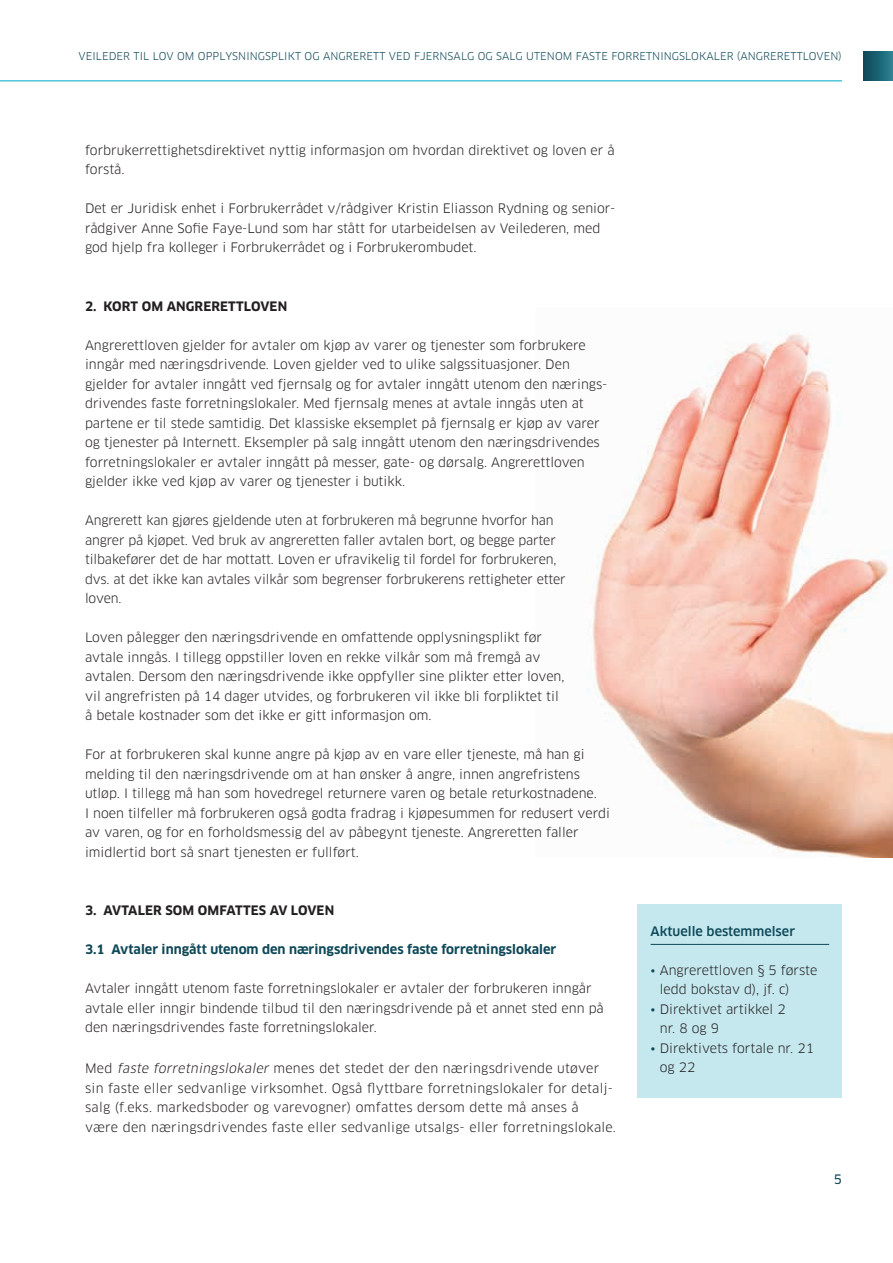
<style>
.page{position:relative;width:893px;height:1263px;background:#fff}
.page>*{position:absolute;margin:0;border:0;box-sizing:border-box;transform-origin:0 0}
.t1{font:12.75px/19.5px "Clan OT";color:#231f20}
.t2{font:12.75px/19.5px "Clan OT";letter-spacing:.02em;color:#231f20}
.t3{font:700 12.75px "Clan OT";color:#0e4858}
.t4{font:700 12.75px "Clan OT";letter-spacing:.01em;color:#231f20}
.t5{font:500 12.75px "Clan OT";color:#0e4858}
.t6{font:12.75px "Clan OT News";color:#0e4858}
.t7{font:10.5px "Clan OT";letter-spacing:.01em;color:#0e4858}
.s1{font-style:italic}
.s2{color:#0e4858}
</style>
<div class="page">
<img style="left:587px;top:333px;width:306px;height:524px">
<div style="left:638px;top:904px;width:204px;height:194px;background:#c5e8ef"></div>
<hr style="left:651px;top:944px;width:178px;height:1px;background:#0e4858">
<div style="left:863px;top:51px;width:30px;height:30px;background:linear-gradient(to right,#0c4655,#2a808f)"></div>
<hr style="left:0;top:80px;width:842px;height:2px;background:#52c5d6">
<p class="t7" style="left:79px;top:50px;width:765px">VEILEDER TIL LOV OM OPPLYSNINGSPLIKT OG ANGRERETT VED FJERNSALG OG SALG UTENOM FASTE FORRETNINGSLOKALER (ANGRERETTLOVEN)</p>
<p class="t1" style="left:85px;top:140px;width:531px">forbrukerrettighetsdirektivet nyttig informasjon om hvordan direktivet og loven er å forstå.</p>
<p class="t1" style="left:85px;top:199px;width:532px">Det er Juridisk enhet i Forbrukerrådet v/rådgiver Kristin Eliasson Rydning og senior&shy;rådgiver Anne Sofie Faye-Lund som har stått for utarbeidelsen av Veilederen, med god hjelp fra kolleger i Forbrukerrådet og i Forbrukerombudet.</p>
<p class="t4" style="left:85px;top:298px;width:204px">2. KORT OM ANGRERETTLOVEN</p>
<p class="t1" style="left:85px;top:335px;width:524px">Angrerettloven gjelder for avtaler om kjøp av varer og tjenester som forbrukere inngår med næringsdrivende. Loven gjelder ved to ulike salgssituasjoner. Den gjelder for avtaler inngått ved fjernsalg og for avtaler inngått utenom den nærings&shy;drivendes faste forretningslokaler. Med fjernsalg menes at avtale inngås uten at partene er til stede samtidig. Det klassiske eksemplet på fjernsalg er kjøp av varer og tjenester på Internett. Eksempler på salg inngått utenom den næringsdrivendes forretningslokaler er avtaler inngått på messer, gate- og dørsalg. Angrerettloven gjelder ikke ved kjøp av varer og tjenester i butikk.</p>
<p class="t1" style="left:85px;top:511px;width:482px">Angrerett kan gjøres gjeldende uten at forbrukeren må begrunne hvorfor han angrer på kjøpet. Ved bruk av angreretten faller avtalen bort, og begge parter tilbakefører det de har mottatt. Loven er ufravikelig til fordel for forbrukeren, dvs. at det ikke kan avtales vilkår som begrenser forbrukerens rettigheter etter loven.</p>
<p class="t1" style="left:85px;top:628px;width:481px">Loven pålegger den næringsdrivende en omfattende opplysningsplikt før avtale inngås. I tillegg oppstiller loven en rekke vilkår som må fremgå av avtalen. Dersom den næringsdrivende ikke oppfyller sine plikter etter loven, vil angrefristen på 14 dager utvides, og forbrukeren vil ikke bli forpliktet til å betale kostnader som det ikke er gitt informasjon om.</p>
<p class="t1" style="left:85px;top:745px;width:526px">For at forbrukeren skal kunne angre på kjøp av en vare eller tjeneste, må han gi melding til den næringsdrivende om at han ønsker å angre, innen angrefristens utløp. I tillegg må han som hovedregel returnere varen og betale returkostnadene.<br>I noen tilfeller må forbrukeren også godta fradrag i kjøpesummen for redusert verdi av varen, og for en forholdsmessig del av påbegynt tjeneste. Angreretten faller imidlertid bort så snart tjenesten er fullført.</p>
<p class="t4" style="left:85px;top:903px;width:251px">3. AVTALER SOM OMFATTES AV LOVEN</p>
<p class="t3" style="left:85px;top:942px;width:473px">3.1 Avtaler inngått utenom den næringsdrivendes faste forretningslokaler</p>
<p class="t1" style="left:85px;top:979px;width:520px">Avtaler inngått utenom faste forretningslokaler er avtaler der forbrukeren inngår avtale eller inngir bindende tilbud til den næringsdrivende på et annet sted enn på den næringsdrivendes faste forretningslokaler.</p>
<p class="t2" style="left:85px;top:1059px;width:532px">Med <span class="s1">faste forretningslokaler</span> menes det stedet der den næringsdrivende utøver sin faste eller sedvanlige virksomhet. Også flyttbare forretningslokaler for detalj&shy;salg (f.eks. markedsboder og varevogner) omfattes dersom dette må anses å<br>være den næringsdrivendes faste eller sedvanlige utsalgs- eller forretningslokale.</p>
<p class="t5" style="left:651px;top:923px;width:146px">Aktuelle bestemmelser</p>
<p class="t1" style="left:660px;top:960px;width:159px;text-indent:-9px"><span class="s2">•</span> Angrerettloven § 5 første ledd bokstav d), jf. c)</p>
<p class="t1" style="left:660px;top:999px;width:127px;text-indent:-9px"><span class="s2">•</span> Direktivet artikkel 2 nr. 8 og 9</p>
<p class="t1" style="left:660px;top:1038px;width:156px;text-indent:-9px"><span class="s2">•</span> Direktivets fortale nr. 21 og 22</p>
<p class="t6" style="left:834px;top:1171px;width:10px">5</p>
</div>
